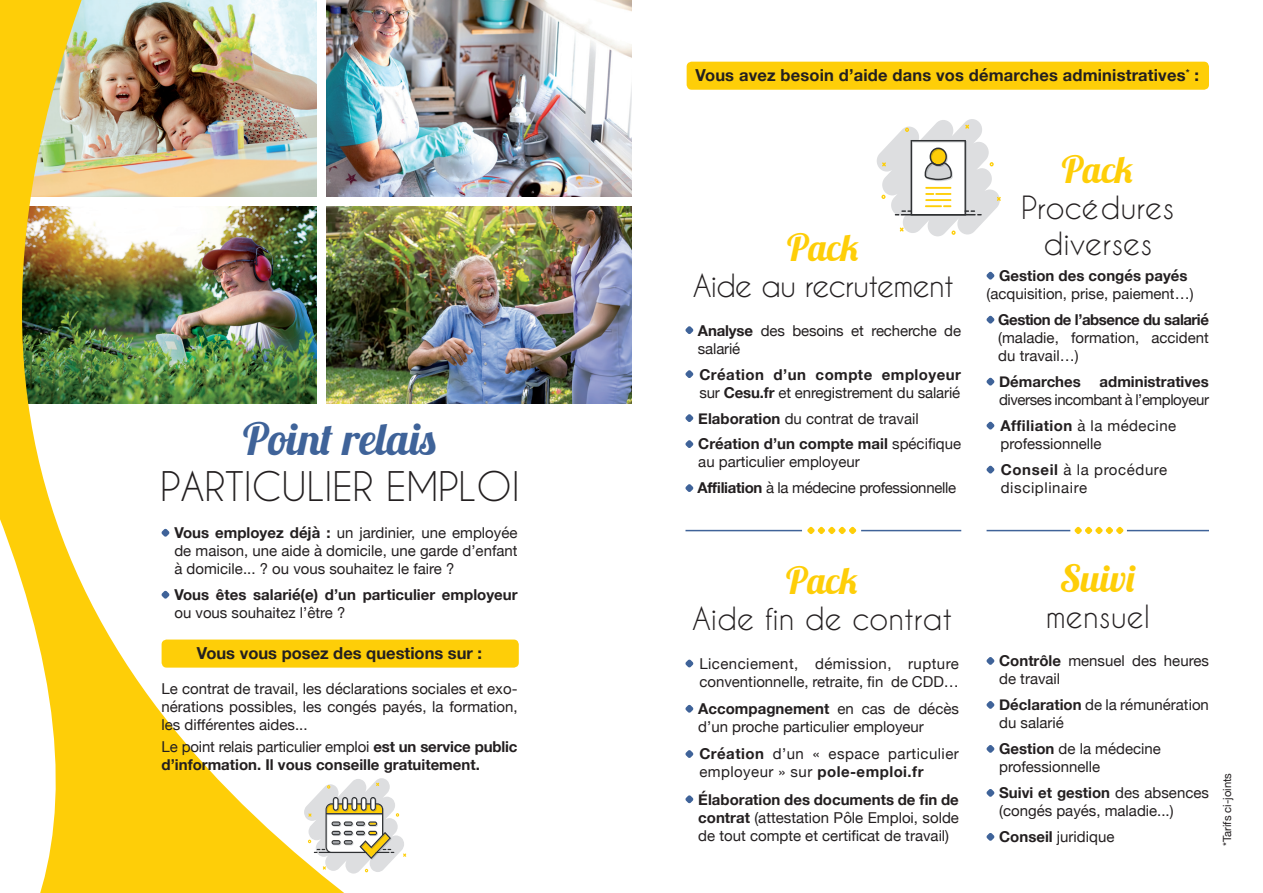
<style>
.page{position:relative;width:1263px;height:893px;background:#fff}
.page>*{position:absolute;margin:0;border:0;box-sizing:border-box;transform-origin:0 0}
.t1{font:44.4px "Lobster 1.3";color:#3f6399}
.t2{font:38.25px "Caviar Dreams";color:#231f20}
.t3{font:37.5px "Lobster 1.3";color:#fece08}
.t4{font:30px "Caviar Dreams";color:#231f20}
.t5{font:30px "Caviar Dreams";letter-spacing:-.03em;color:#231f20}
.t6{font:700 16.5px "Helvetica Neue";letter-spacing:.01em;color:#231f20}
.t7{font:15px/18px "Helvetica Neue";color:#231f20}
.t8{font:700 15px/18px "Helvetica Neue";color:#231f20}
.t9{font:700 15px/18px "Helvetica Neue";letter-spacing:.03em;color:#231f20}
.t10{font:15px/18px "Helvetica Neue";letter-spacing:.03em;color:#231f20}
.t11{font:15px/18px "Helvetica Neue";letter-spacing:-.03em;color:#231f20}
.t12{font:15px "Helvetica Neue";letter-spacing:-.02em;color:#231f20}
.t13{font:15px/18px "Helvetica Neue";letter-spacing:.04em;color:#231f20}
.t14{font:11.25px "Helvetica Neue";color:#231f20}
.s1{font-weight:700}
.s2{font-weight:400}
</style>
<div class="page">
<img style="left:456px;top:0;width:175px;height:197px">
<img style="left:456px;top:207px;width:175px;height:196px">
<div style="left:162px;top:639px;width:357px;height:29px;background:#fece08;border-radius:5px"></div>
<img style="left:0;top:0;width:456px;height:893px">
<svg style="left:685px;top:326px;width:8px;height:8px"></svg>
<svg style="left:685px;top:370px;width:8px;height:8px"></svg>
<svg style="left:685px;top:414px;width:8px;height:8px"></svg>
<svg style="left:685px;top:440px;width:8px;height:8px"></svg>
<svg style="left:685px;top:484px;width:8px;height:8px"></svg>
<svg style="left:877px;top:119px;width:124px;height:117px"></svg>
<svg style="left:986px;top:657px;width:8px;height:8px"></svg>
<svg style="left:986px;top:701px;width:8px;height:8px"></svg>
<svg style="left:986px;top:745px;width:8px;height:8px"></svg>
<svg style="left:986px;top:789px;width:8px;height:8px"></svg>
<svg style="left:986px;top:833px;width:8px;height:8px"></svg>
<svg style="left:685px;top:660px;width:8px;height:7px"></svg>
<svg style="left:685px;top:705px;width:8px;height:8px"></svg>
<svg style="left:685px;top:750px;width:8px;height:8px"></svg>
<svg style="left:685px;top:795px;width:8px;height:8px"></svg>
<svg style="left:807px;top:527px;width:49px;height:7px"></svg>
<hr style="left:685px;top:530px;width:117px;height:1px;background:#3f6399">
<hr style="left:861px;top:530px;width:100px;height:1px;background:#3f6399">
<svg style="left:162px;top:529px;width:7px;height:8px"></svg>
<svg style="left:162px;top:591px;width:7px;height:8px"></svg>
<svg style="left:304px;top:778px;width:102px;height:95px"></svg>
<svg style="left:368px;top:821px;width:9px;height:5px"></svg>
<svg style="left:1074px;top:527px;width:49px;height:7px"></svg>
<hr style="left:986px;top:530px;width:84px;height:1px;background:#3f6399">
<hr style="left:1127px;top:530px;width:82px;height:1px;background:#3f6399">
<div style="left:687px;top:62px;width:522px;height:28px;background:#fece08;border-radius:5px"></div>
<svg style="left:986px;top:272px;width:8px;height:8px"></svg>
<svg style="left:986px;top:316px;width:8px;height:8px"></svg>
<svg style="left:986px;top:378px;width:8px;height:8px"></svg>
<svg style="left:986px;top:422px;width:8px;height:7px"></svg>
<svg style="left:986px;top:466px;width:8px;height:7px"></svg>
<p class="t1" style="left:243px;top:411px;width:195px">Point relais</p>
<p class="t2" style="left:160px;top:466px;width:361px">PARTICULIER EMPLOI</p>
<p class="t7" style="left:174px;top:525px;width:345px;text-align:justify"><span class="s1">Vous employez déjà :</span> un jardinier, une employée de maison, une aide à domicile, une garde d’enfant à domicile... ? ou vous souhaitez le faire ?</p>
<p class="t8" style="left:174px;top:586px;width:345px">Vous êtes salarié(e) d’un particulier employeur <span class="s2">ou vous souhaitez l’être ?</span></p>
<p class="t6" style="left:197px;top:640px;width:287px">Vous vous posez des questions sur :</p>
<p class="t7" style="left:162px;top:681px;width:357px;text-align:justify">Le contrat de travail, les déclarations sociales et exo&shy;nérations possibles, les congés payés, la formation, les différentes aides...</p>
<p class="t8" style="left:162px;top:738px;width:357px"><span class="s2">Le point relais particulier emploi</span> est un service public d’information. Il vous conseille gratuitement.</p>
<p class="t6" style="left:695px;top:62px;width:505px">Vous avez besoin d’aide dans vos démarches administratives<sup>*</sup> :</p>
<p class="t3" style="left:787px;top:223px;width:74px">Pack</p>
<p class="t5" style="left:693px;top:269px;width:263px">Aide au recrutement</p>
<p class="t7" style="left:698px;top:322px;width:265px"><span class="s1">Analyse</span> des besoins et recherche de salarié</p>
<p class="t9" style="left:699px;top:366px;width:263px">Création d’un compte employeur <span class="s2">sur</span> Cesu.fr <span class="s2">et enregistrement du salarié</span></p>
<p class="t7" style="left:698px;top:410px;width:222px"><span class="s1">Elaboration</span> du contrat de travail</p>
<p class="t7" style="left:698px;top:436px;width:264px"><span class="s1">Création d’un compte mail</span> spécifique au particulier employeur</p>
<p class="t12" style="left:697px;top:477px;width:260px"><span class="s1">Affiliation</span> à la médecine professionnelle</p>
<p class="t3" style="left:1062px;top:146px;width:74px">Pack</p>
<p class="t4" style="left:1021px;top:191px;width:155px">Procédures</p>
<p class="t4" style="left:1043px;top:227px;width:110px">diverses</p>
<p class="t8" style="left:999px;top:267px;width:190px">Gestion des congés payés</p>
<p class="t7" style="left:986px;top:286px;width:208px">(acquisition, prise, paiement…)</p>
<p class="t7" style="left:998px;top:312px;width:212px;text-align:justify"><span class="s1">Gestion de l’absence du salarié </span>(maladie, formation, accident du travail…)</p>
<p class="t11" style="left:999px;top:374px;width:211px"><span class="s1">Démarches administratives </span>diverses incombant à l’employeur</p>
<p class="t7" style="left:1000px;top:418px;width:177px"><span class="s1">Affiliation</span> à la médecine professionnelle</p>
<p class="t13" style="left:1001px;top:461px;width:168px"><span class="s1">Conseil</span> à la procédure disciplinaire</p>
<p class="t3" style="left:786px;top:557px;width:74px">Pack</p>
<p class="t4" style="left:692px;top:602px;width:262px">Aide fin de contrat</p>
<p class="t7" style="left:699px;top:655px;width:261px">Licenciement, démission, rupture conventionnelle, retraite, fin de CDD…</p>
<p class="t7" style="left:698px;top:701px;width:262px"><span class="s1">Accompagnement</span> en cas de décès d’un proche particulier employeur</p>
<p class="t10" style="left:699px;top:746px;width:261px"><span class="s1">Création</span> d’un « espace particulier employeur » sur <span class="s1">pole-emploi.fr</span></p>
<p class="t7" style="left:698px;top:791px;width:262px;text-align:justify"><span class="s1">Élaboration des documents de fin de contrat</span> (attestation Pôle Emploi, solde de tout compte et certificat de travail)</p>
<p class="t3" style="left:1060px;top:554px;width:77px">Suivi</p>
<p class="t4" style="left:1046px;top:600px;width:105px">mensuel</p>
<p class="t7" style="left:999px;top:653px;width:211px"><span class="s1">Contrôle</span> mensuel des heures de travail</p>
<p class="t7" style="left:999px;top:697px;width:211px"><span class="s1">Déclaration</span> de la rémunération du salarié</p>
<p class="t7" style="left:999px;top:741px;width:163px"><span class="s1">Gestion</span> de la médecine professionnelle</p>
<p class="t7" style="left:999px;top:785px;width:211px"><span class="s1">Suivi et gestion</span> des absences (congés payés, maladie...)</p>
<p class="t7" style="left:999px;top:829px;width:117px"><span class="s1">Conseil</span> juridique</p>
<p class="t14" style="left:1219px;top:846px;width:75px;rotate:-90deg">*Tarifs ci-joints</p>
</div>
